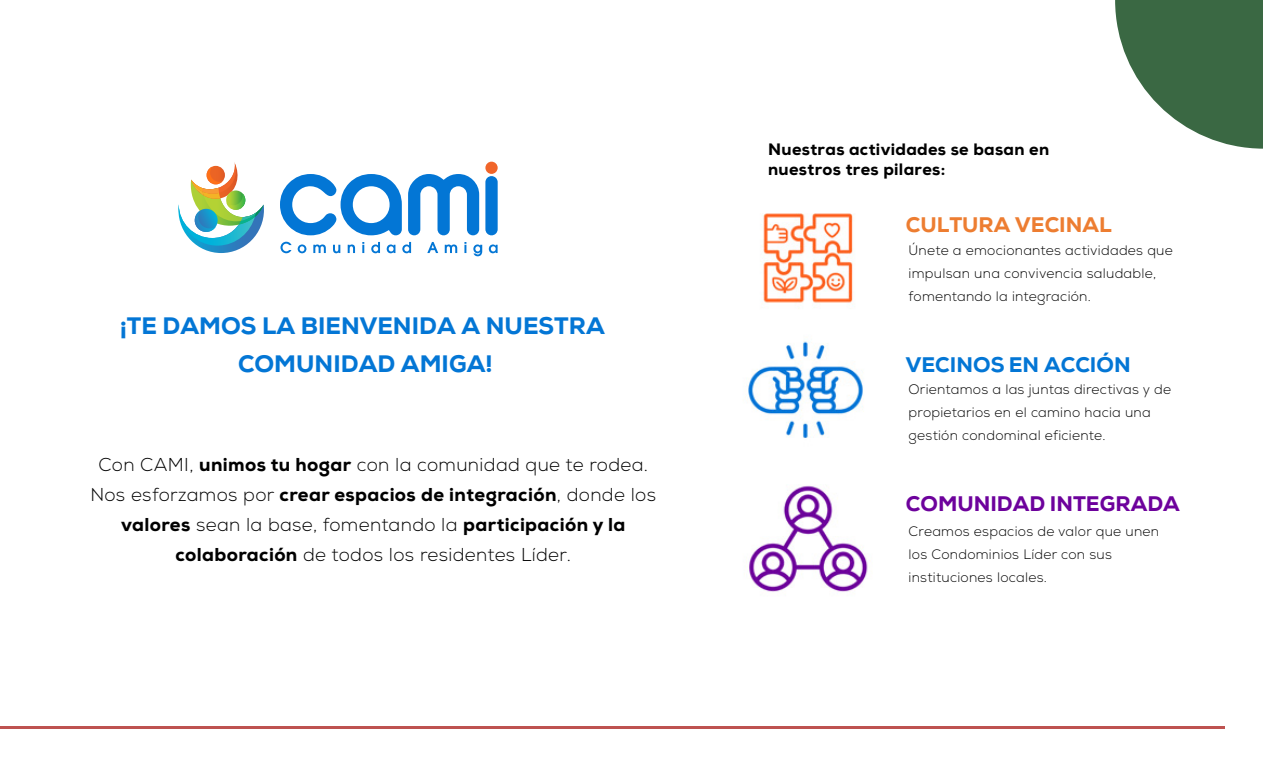
<style>
.page{position:relative;width:1263px;height:766px;background:#fff}
.page>*{position:absolute;margin:0;border:0;box-sizing:border-box;transform-origin:0 0}
.t1{font:800 23.7px/38.7px "Nexa";color:#0376d5;text-align:center}
.t2{font:800 21px "Nexa";color:#6d029c}
.t3{font:800 21px "Nexa";color:#0376d5}
.t4{font:800 21px "Nexa";color:#ed7d31}
.t5{font:300 18.6px/30px "Nexa";letter-spacing:.02em;color:#000;text-align:center}
.t6{font:800 16.5px/20.5px "Nexa";letter-spacing:.02em;color:#000}
.t7{font:300 13.65px/23px "Nexa";letter-spacing:.02em;color:#000}
.s1{font-weight:800}
</style>
<div class="page">
<hr style="left:0;top:725px;width:1224px;height:3px;background:#be5250">
<svg style="left:280px;top:174px;width:122px;height:61px"></svg>
<svg style="left:408px;top:174px;width:71px;height:61px"></svg>
<svg style="left:485px;top:176px;width:13px;height:59px"></svg>
<div style="left:485px;top:162px;width:13px;height:12px;background:#f1652a;border-radius:50%"></div>
<svg style="left:280px;top:242px;width:11px;height:11px"></svg>
<svg style="left:298px;top:244px;width:8px;height:9px"></svg>
<svg style="left:313px;top:244px;width:13px;height:9px"></svg>
<svg style="left:333px;top:245px;width:7px;height:8px"></svg>
<svg style="left:348px;top:244px;width:7px;height:9px"></svg>
<svg style="left:362px;top:242px;width:2px;height:11px"></svg>
<svg style="left:371px;top:242px;width:9px;height:11px"></svg>
<svg style="left:387px;top:244px;width:8px;height:9px"></svg>
<svg style="left:402px;top:242px;width:9px;height:11px"></svg>
<svg style="left:427px;top:242px;width:11px;height:11px"></svg>
<svg style="left:445px;top:244px;width:12px;height:9px"></svg>
<svg style="left:464px;top:242px;width:2px;height:11px"></svg>
<svg style="left:473px;top:244px;width:9px;height:12px"></svg>
<svg style="left:489px;top:244px;width:9px;height:9px"></svg>
<img style="left:178px;top:162px;width:86px;height:91px">
<img style="left:760px;top:213px;width:93px;height:96px">
<img style="left:746px;top:485px;width:122px;height:107px">
<img style="left:745px;top:341px;width:119px;height:97px">
<svg style="left:1115px;top:0;width:148px;height:149px"></svg>
<h1 class="t1" style="left:120px;top:306px;width:486px">¡TE DAMOS LA BIENVENIDA A NUESTRA<br>COMUNIDAD AMIGA!</h1>
<h3 class="t5" style="left:90px;top:450px;width:567px">Con CAMI, <span class="s1">unimos tu hogar</span> con la comunidad que te rodea.<br>Nos esforzamos por <span class="s1">crear espacios de integración</span>, donde los <span class="s1">valores</span> sean la base, fomentando la <span class="s1">participación y la colaboración</span> de todos los residentes Líder.</h3>
<p class="t6" style="left:768px;top:139px;width:283px">Nuestras actividades se basan en nuestros tres pilares:</p>
<h2 class="t4" style="left:906px;top:212px;width:208px">CULTURA VECINAL</h2>
<p class="t7" style="left:908px;top:239px;width:266px">Únete a emocionantes actividades que impulsan una convivencia saludable, fomentando la integración.</p>
<h2 class="t3" style="left:906px;top:351px;width:226px">VECINOS EN ACCIÓN</h2>
<p class="t7" style="left:908px;top:378px;width:264px">Orientamos a las juntas directivas y de propietarios en el camino hacia una gestión condominal eficiente.</p>
<h2 class="t2" style="left:906px;top:489px;width:275px">COMUNIDAD INTEGRADA</h2>
<p class="t7" style="left:908px;top:520px;width:252px">Creamos espacios de valor que unen los Condominios Líder con sus instituciones locales.</p>
</div>
